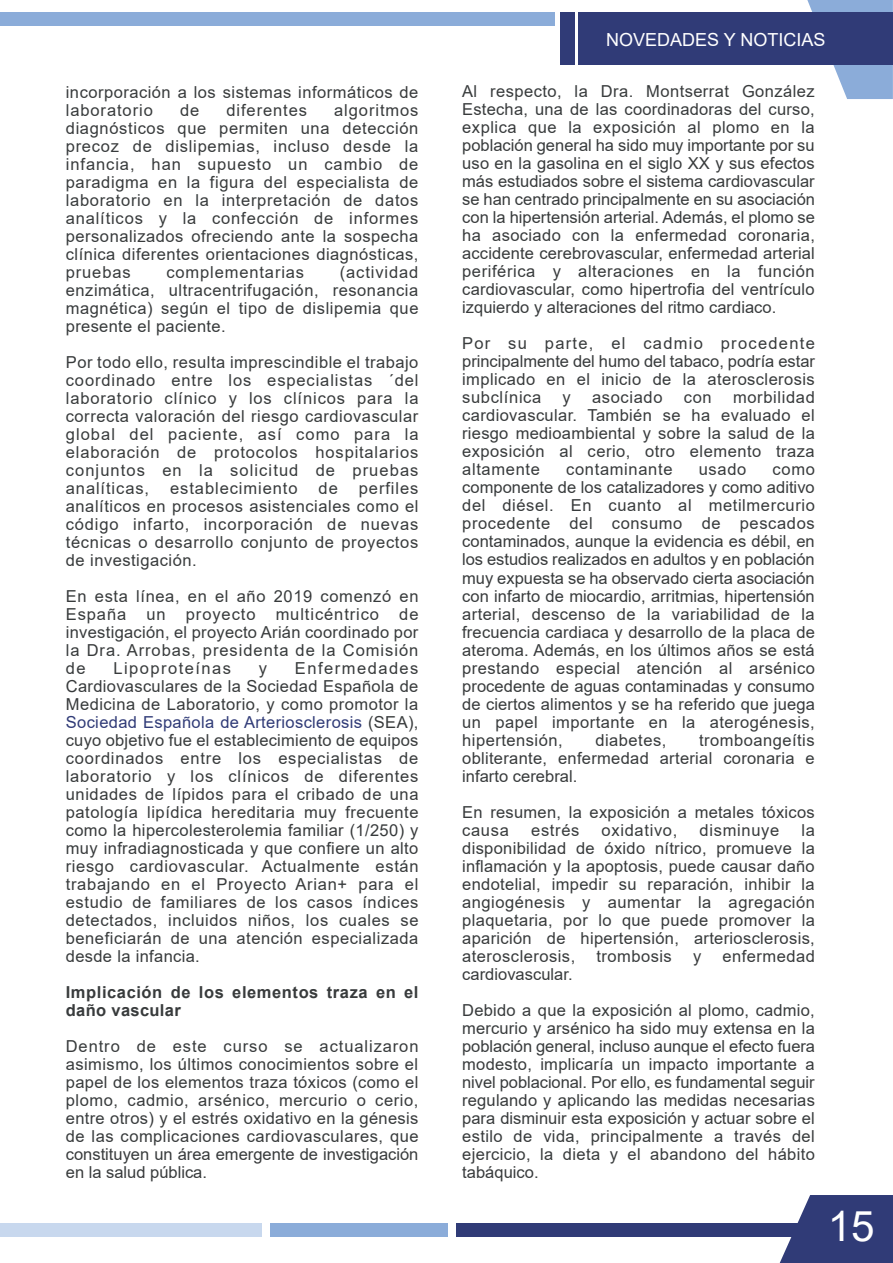
<style>
.page{position:relative;width:893px;height:1263px;background:#fff}
.page>*{position:absolute;margin:0;border:0;box-sizing:border-box;transform-origin:0 0}
.t1{font:42.15px "Arial";color:#fff}
.t2{font:18px "Arial";color:#fff}
.t3{font:16.5px/18px "Arial";letter-spacing:.03em;color:#383b3c;text-align:justify}
.t4{font:700 16.5px/18px "Arial";letter-spacing:.035em;color:#383b3c}
.t5{font:16.5px "Arial";letter-spacing:.055em;color:#383b3c}
.t6{font:16.5px "Arial";letter-spacing:.09em;color:#383b3c}
.s1{color:#303b77}
</style>
<div class="page">
<svg style="left:807px;top:0;width:86px;height:99px"></svg>
<div style="left:578px;top:13px;width:315px;height:52px;background:#303b77"></div>
<div style="left:560px;top:13px;width:15px;height:52px;background:#303b77"></div>
<div style="left:0;top:13px;width:555px;height:13px;background:#8bacd9"></div>
<div style="left:456px;top:1223px;width:354px;height:14px;background:#303b77"></div>
<div style="left:271px;top:1223px;width:177px;height:14px;background:#8bacd9"></div>
<div style="left:0;top:1223px;width:262px;height:14px;background:#c8d8ee"></div>
<svg style="left:780px;top:1195px;width:113px;height:68px"></svg>
<p class="t3" style="left:66px;top:83px;width:354px">incorporación a los sistemas informáticos de laboratorio</p>
<p class="t3" style="left:180px;top:101px;width:21px">de</p>
<p class="t5" style="left:226px;top:99px;width:82px">diferentes</p>
<p class="t3" style="left:66px;top:101px;width:354px;text-indent:268px">algoritmos diagnósticos que permiten una detección precoz de dislipemias, incluso desde la infancia, han supuesto un cambio de paradigma en la figura del especialista de laboratorio en la interpretación de datos analíticos y la confección de informes personalizados ofreciendo ante la sospecha clínica diferentes orientaciones diagnósticas, pruebas</p>
<p class="t3" style="left:66px;top:263px;width:354px;text-indent:274px">(actividad enzimática, ultracentrifugación, resonancia magnética) según el tipo de dislipemia que presente el paciente.</p>
<p class="t3" style="left:66px;top:353px;width:354px">Por todo ello, resulta imprescindible el trabajo coordinado entre los especialistas ´del laboratorio clínico y los clínicos para la correcta valoración del riesgo cardiovascular global del paciente, así como para la elaboración de protocolos hospitalarios conjuntos en la solicitud de pruebas analíticas,</p>
<p class="t5" style="left:166px;top:261px;width:139px">complementarias</p>
<p class="t3" style="left:66px;top:479px;width:354px;text-indent:293px">perfiles analíticos en procesos asistenciales como el código infarto, incorporación de nuevas técnicas o desarrollo conjunto de proyectos de investigación.</p>
<p class="t3" style="left:66px;top:587px;width:354px">En esta línea, en el año 2019 comenzó en España un proyecto multicéntrico de investigación, el proyecto Arián coordinado por la Dra. Arrobas, presidenta de la Comisión de</p>
<p class="t5" style="left:170px;top:477px;width:129px">establecimiento</p>
<p class="t3" style="left:319px;top:479px;width:21px">de</p>
<p class="t3" style="left:66px;top:659px;width:354px;text-indent:229px">Enfermedades Cardiovasculares de la Sociedad Española de Medicina de Laboratorio, y como promotor la <span class="s1">Sociedad Española de Arteriosclerosis</span> (SEA), cuyo objetivo fue el establecimiento de equipos coordinados entre los especialistas de laboratorio y los clínicos de diferentes unidades de lípidos para el cribado de una patología lipídica hereditaria muy frecuente como la hipercolesterolemia familiar (1/250) y muy infradiagnosticada y que confiere un alto riesgo cardiovascular. Actualmente están trabajando en el Proyecto Arian+ para el estudio de familiares de los casos índices detectados, incluidos niños, los cuales se beneficiarán de una atención especializada desde la infancia.</p>
<p class="t4" style="left:66px;top:984px;width:354px">Implicación de los elementos traza en el daño vascular</p>
<p class="t3" style="left:66px;top:1037px;width:354px">Dentro de este curso se actualizaron asimismo, los últimos conocimientos sobre el papel de los elementos traza tóxicos (como el plomo, cadmio, arsénico, mercurio o cerio, entre otros) y el estrés oxidativo en la génesis de las complicaciones cardiovasculares, que constituyen un área emergente de investigación en la salud pública.</p>
<p class="t6" style="left:113px;top:657px;width:119px">Lipoproteínas</p>
<p class="t3" style="left:259px;top:659px;width:10px">y</p>
<p class="t2" style="left:606px;top:27px;width:221px">NOVEDADES Y NOTICIAS</p>
<p class="t3" style="left:462px;top:82px;width:354px">Al respecto, la Dra. Montserrat González Estecha, una de las coordinadoras del curso, explica que la exposición al plomo en la población general ha sido muy importante por su uso en la gasolina en el siglo XX y sus efectos más estudiados sobre el sistema cardiovascular se han centrado principalmente en su asociación con la hipertensión arterial. Además, el plomo se ha asociado con la enfermedad coronaria, accidente cerebrovascular, enfermedad arterial periférica y alteraciones en la función cardiovascular, como hipertrofia del ventrículo izquierdo y alteraciones del ritmo cardiaco.</p>
<p class="t3" style="left:462px;top:335px;width:354px">Por su parte, el cadmio procedente principalmente del humo del tabaco, podría estar implicado en el inicio de la aterosclerosis subclínica</p>
<p class="t3" style="left:462px;top:389px;width:354px;text-indent:271px">morbilidad cardiovascular. También se ha evaluado el riesgo medioambiental y sobre la salud de la exposición al cerio, otro elemento traza altamente</p>
<p class="t3" style="left:563px;top:389px;width:10px">y</p>
<p class="t3" style="left:592px;top:389px;width:72px">asociado</p>
<p class="t3" style="left:684px;top:389px;width:29px">con</p>
<p class="t3" style="left:566px;top:461px;width:108px">contaminante</p>
<p class="t3" style="left:699px;top:461px;width:49px">usado</p>
<p class="t3" style="left:462px;top:461px;width:354px;text-indent:310px">como componente de los catalizadores y como aditivo del diésel. En cuanto al metilmercurio procedente del consumo de pescados contaminados, aunque la evidencia es débil, en los estudios realizados en adultos y en población muy expuesta se ha observado cierta asociación con infarto de miocardio, arritmias, hipertensión arterial, descenso de la variabilidad de la frecuencia cardiaca y desarrollo de la placa de ateroma. Además, en los últimos años se está prestando especial atención al arsénico procedente de aguas contaminadas y consumo de ciertos alimentos y se ha referido que juega un papel importante en la aterogénesis, hipertensión,</p>
<p class="t3" style="left:462px;top:731px;width:354px;text-indent:237px">tromboangeítis obliterante, enfermedad arterial coronaria e infarto cerebral.</p>
<p class="t3" style="left:462px;top:803px;width:354px">En resumen, la exposición a metales tóxicos causa</p>
<p class="t3" style="left:595px;top:731px;width:72px">diabetes,</p>
<p class="t3" style="left:531px;top:821px;width:50px">estrés</p>
<p class="t3" style="left:602px;top:821px;width:77px">oxidativo,</p>
<p class="t3" style="left:700px;top:821px;width:81px">disminuye</p>
<p class="t3" style="left:462px;top:821px;width:354px;text-indent:339px">la disponibilidad de óxido nítrico, promueve la inflamación y la apoptosis, puede causar daño endotelial, impedir su reparación, inhibir la angiogénesis y aumentar la agregación plaquetaria, por lo que puede promover la aparición de hipertensión, arteriosclerosis, aterosclerosis,</p>
<p class="t3" style="left:596px;top:947px;width:77px">trombosis</p>
<p class="t3" style="left:693px;top:947px;width:10px">y</p>
<p class="t3" style="left:722px;top:947px;width:94px">enfermedad</p>
<p class="t3" style="left:462px;top:956px;width:354px;line-height:36px">cardiovascular.<br>Debido a que la exposición al plomo, cadmio,</p>
<p class="t3" style="left:462px;top:1019px;width:354px">mercurio y arsénico ha sido muy extensa en la población general, incluso aunque el efecto fuera modesto, implicaría un impacto importante a nivel poblacional. Por ello, es fundamental seguir regulando y aplicando las medidas necesarias para disminuir esta exposición y actuar sobre el estilo de vida, principalmente a través del ejercicio, la dieta y el abandono del hábito tabáquico.</p>
<p class="t1" style="left:828px;top:1197px;width:48px">15</p>
</div>
